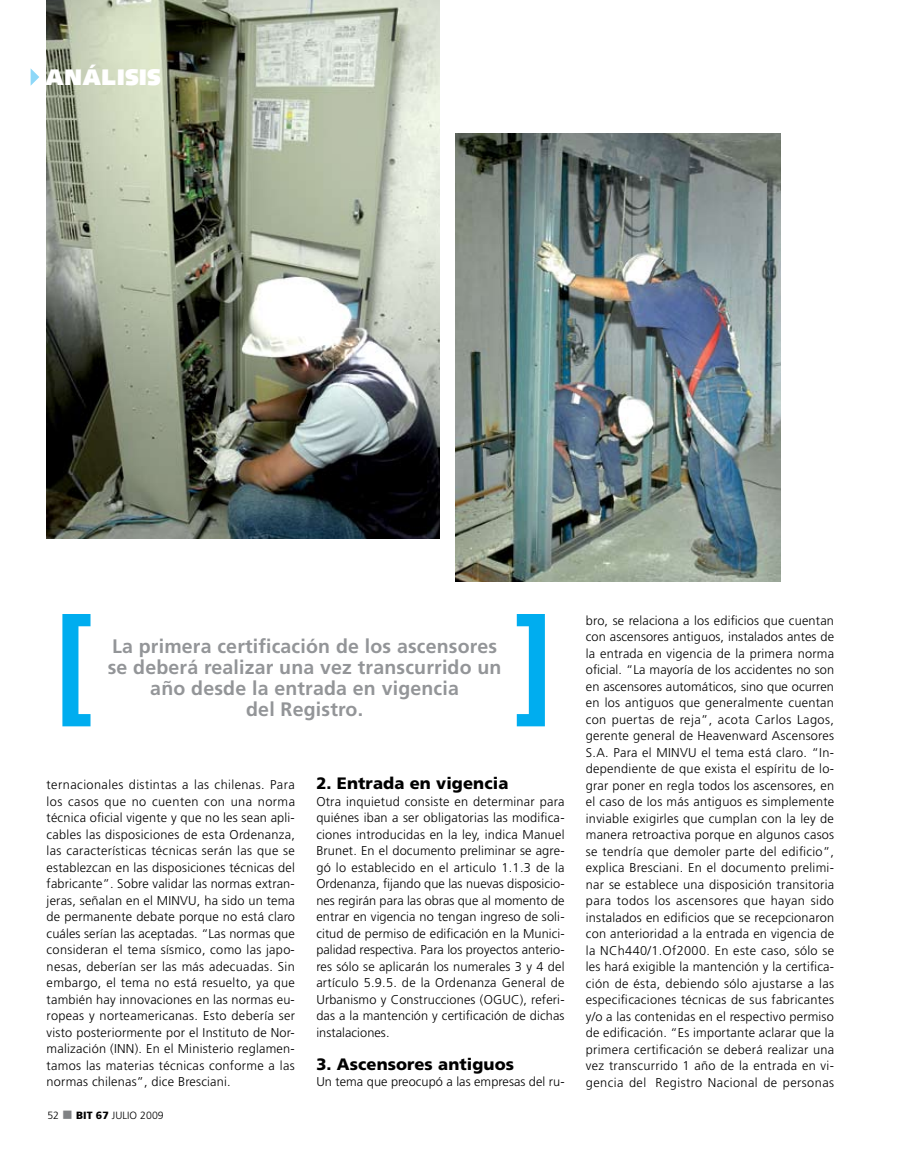
<style>
.page{position:relative;width:915px;height:1170px;background:#fff}
.page>*{position:absolute;margin:0;border:0;box-sizing:border-box;transform-origin:0 0}
.t1{font:900 22.5px "Syntax";letter-spacing:.02em;color:#fff}
.t2{font:700 19.5px/21px "Frutiger";letter-spacing:.01em;color:#939598;text-align:center}
.t3{font:900 16.5px "Frutiger";letter-spacing:.005em;color:#000}
.t4{font:300 12.75px/16.5px "Frutiger";letter-spacing:.015em;color:#000;text-align:justify}
.t5{font:300 10.5px "Frutiger";letter-spacing:.005em;color:#000}
.s1{color:#808284}
.s2{font-weight:900}
</style>
<div class="page">
<svg style="left:31px;top:69px;width:8px;height:16px"></svg>
<svg style="left:62px;top:614px;width:28px;height:112px"></svg>
<svg style="left:516px;top:614px;width:28px;height:112px"></svg>
<img style="left:455px;top:134px;width:324px;height:448px">
<img style="left:47px;top:0;width:392px;height:538px">
<h1 class="t1" style="left:45px;top:63px;width:117px">ANÁLISIS</h1>
<h2 class="t2" style="left:108px;top:635px;width:395px">La primera certificación de los ascensores se deberá realizar una vez transcurrido un año desde la entrada en vigencia<br>del Registro.</h2>
<p class="t4" style="left:47px;top:776px;width:250px">ternacionales distintas a las chilenas. Para los casos que no cuenten con una norma técnica oficial vigente y que no les sean apli&shy;cables las disposiciones de esta Ordenanza, las características técnicas serán las que se establezcan en las disposiciones técnicas del fabricante”. Sobre validar las normas extran&shy;jeras, señalan en el MINVU, ha sido un tema de permanente debate porque no está claro cuáles serían las aceptadas. “Las normas que consideran el tema sísmico, como las japo&shy;nesas, deberían ser las más adecuadas. Sin embargo, el tema no está resuelto, ya que también hay innovaciones en las normas eu&shy;ropeas y norteamericanas. Esto debería ser visto posteriormente por el Instituto de Nor&shy;malización (INN). En el Ministerio reglamen&shy;tamos las materias técnicas conforme a las normas chilenas”, dice Bresciani.</p>
<p class="t5" style="left:47px;top:1108px;width:118px">52 <span class="s1">■</span> <span class="s2">BIT 67</span> julio 2009</p>
<p class="t3" style="left:316px;top:773px;width:193px">2. Entrada en vigencia</p>
<p class="t4" style="left:316px;top:793px;width:250px">Otra inquietud consiste en determinar para quiénes iban a ser obligatorias las modifica&shy;ciones introducidas en la ley, indica Manuel Brunet. En el documento preliminar se agre&shy;gó lo establecido en el articulo 1.1.3 de la Ordenanza, fijando que las nuevas disposicio&shy;nes regirán para las obras que al momento de entrar en vigencia no tengan ingreso de soli&shy;citud de permiso de edificación en la Munici&shy;palidad respectiva. Para los proyectos anterio&shy;res sólo se aplicarán los numerales 3 y 4 del artículo 5.9.5. de la Ordenanza General de U rbanismo y Construcciones (OGUC), referi&shy;das a la mantención y certificación de dichas instalaciones.</p>
<p class="t3" style="left:316px;top:1054px;width:199px">3. Ascensores antiguos</p>
<p class="t4" style="left:316px;top:1073px;width:250px">U n tema que preocupó a las empresas del ru-</p>
<p class="t4" style="left:585px;top:611px;width:250px">bro, se relaciona a los edificios que cuentan con ascensores antiguos, instalados antes de la entrada en vigencia de la primera norma oficial. “La mayoría de los accidentes no son en ascensores automáticos, sino que ocurren en los antiguos que generalmente cuentan con puertas de reja”, acota Carlos Lagos, gerente general de Heavenward Ascensores S.A. Para el MINVU el tema está claro. “In&shy;dependiente de que exista el espíritu de lo&shy;grar poner en regla todos los ascensores, en el caso de los más antiguos es simplemente inviable exigirles que cumplan con la ley de manera retroactiva porque en algunos casos se tendría que demoler parte del edificio”, explica Bresciani. En el documento prelimi&shy;nar se establece una disposición transitoria para todos los ascensores que hayan sido instalados en edificios que se recepcionaron con anterioridad a la entrada en vigencia de la NCh440/1.Of2000. En este caso, sólo se les hará exigible la mantención y la certifica&shy;ción de ésta, debiendo sólo ajustarse a las especificaciones técnicas de sus fabricantes y/o a las contenidas en el respectivo permiso de edificación. “Es importante aclarar que la primera certificación se deberá realizar una vez transcurrido 1 año de la entrada en vi&shy;gencia del Registro Nacional de personas</p>
</div>
